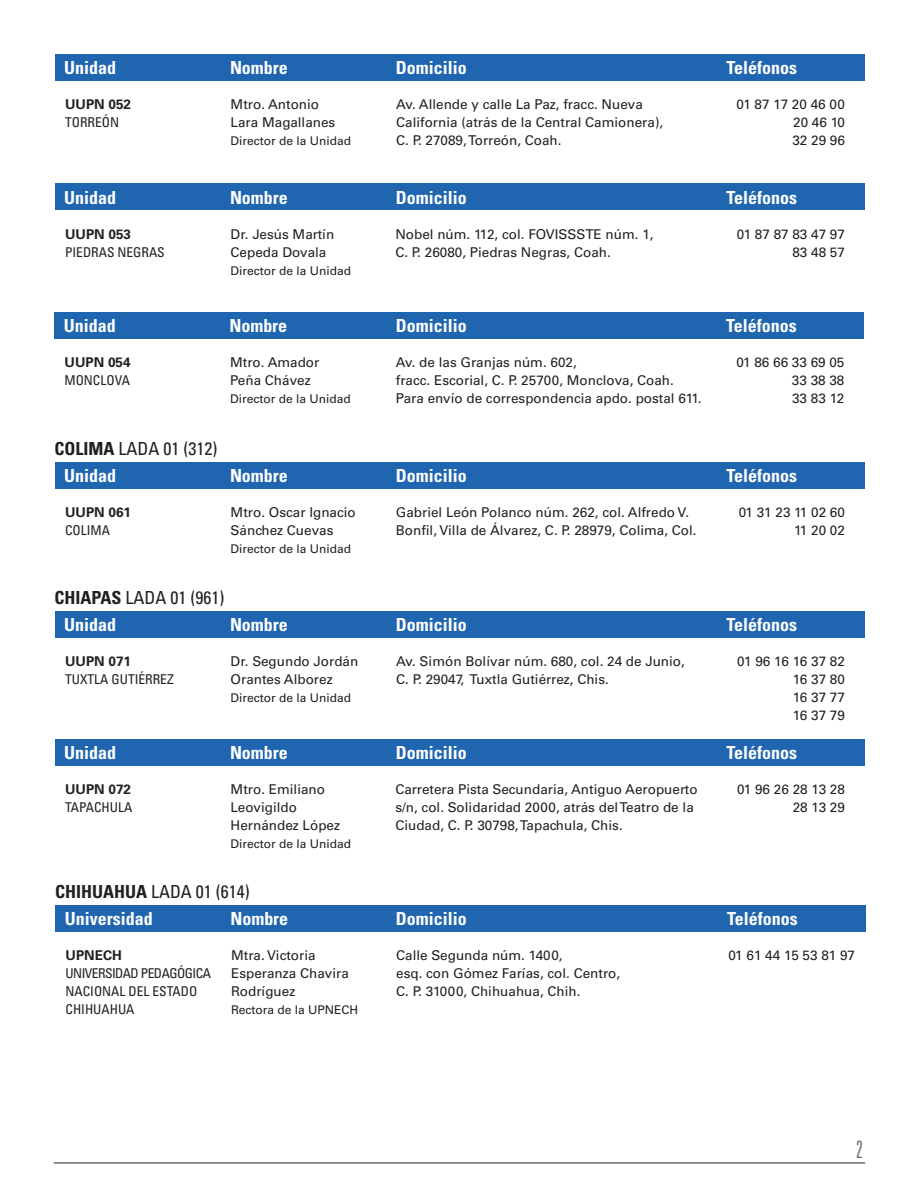
<style>
.page{position:relative;width:918px;height:1188px;background:#fff}
.page>*{position:absolute;margin:0;border:0;box-sizing:border-box;transform-origin:0 0}
.t1{font:300 ultra-condensed 24px "Univers";color:#6c6d70}
.t2{font:700 condensed 18px "Univers";color:#fff}
.t3{font:condensed 18px "Univers";color:#231f20}
.t4{font:13.5px/18px "Univers";color:#231f20}
.t5{font:condensed 13.5px "Univers";color:#231f20}
.t6{font:700 13.5px "Univers";color:#231f20}
.t7{font:condensed 13.5px "Univers";letter-spacing:-.04em;color:#231f20}
.t8{font:12px "Univers";color:#231f20}
.s1{font-style:inherit}
.s2{font-weight:700}
</style>
<div class="page">
<hr style="left:54px;top:1163px;width:811px;height:1px;background:#231f20">
<div style="left:55px;top:54px;width:810px;height:27px;background:#1f65af"></div>
<div style="left:55px;top:184px;width:810px;height:26px;background:#1f65af"></div>
<div style="left:54px;top:312px;width:810px;height:27px;background:#1f65af"></div>
<div style="left:55px;top:462px;width:810px;height:27px;background:#1f65af"></div>
<div style="left:55px;top:611px;width:810px;height:27px;background:#1f65af"></div>
<div style="left:55px;top:739px;width:810px;height:26px;background:#1f65af"></div>
<div style="left:55px;top:905px;width:810px;height:27px;background:#1f65af"></div>
<p class="t2" style="left:64px;top:57px;width:54px">Unidad</p>
<p class="t6" style="left:65px;top:96px;width:68px">UUPN 052</p>
<p class="t5" style="left:65px;top:114px;width:56px">TORREÓN</p>
<p class="t2" style="left:64px;top:186px;width:54px">Unidad</p>
<p class="t6" style="left:65px;top:226px;width:68px">UUPN 053</p>
<p class="t5" style="left:65px;top:243px;width:101px">PIEDRAS NEGRAS</p>
<p class="t2" style="left:230px;top:57px;width:59px">Nombre</p>
<p class="t2" style="left:396px;top:57px;width:73px">Domicilio</p>
<p class="t2" style="left:727px;top:57px;width:72px">Teléfonos</p>
<p class="t4" style="left:737px;top:95px;width:110px">01 87 17 20 46 00</p>
<p class="t4" style="left:793px;top:113px;width:53px">20 46 10</p>
<p class="t4" style="left:792px;top:131px;width:54px">32 29 96</p>
<p class="t4" style="left:396px;top:95px;width:269px">Av. Allende y calle La Paz, fracc. Nueva<br>California (atrás de la Central Camionera),</p>
<p class="t4" style="left:396px;top:131px;width:167px"><span class="s1">C. P.</span> 27089, Torreón, Coah.</p>
<p class="t4" style="left:231px;top:95px;width:90px">Mtro. Antonio</p>
<p class="t4" style="left:231px;top:113px;width:106px">Lara Magallanes</p>
<p class="t8" style="left:231px;top:134px;width:122px">Director de la Unidad</p>
<p class="t2" style="left:230px;top:186px;width:59px">Nombre</p>
<p class="t2" style="left:396px;top:186px;width:73px">Domicilio</p>
<p class="t2" style="left:727px;top:186px;width:72px">Teléfonos</p>
<p class="t4" style="left:737px;top:225px;width:110px">01 87 87 83 47 97</p>
<p class="t4" style="left:792px;top:243px;width:54px">83 48 57</p>
<p class="t4" style="left:395px;top:225px;width:260px">Nobel núm. 112, col. FOVISSSTE núm. 1,</p>
<p class="t4" style="left:395px;top:243px;width:217px"><span class="s1">C. P.</span> 26080, Piedras Negras, Coah.</p>
<p class="t4" style="left:231px;top:225px;width:105px">Dr. Jesús Martín</p>
<p class="t4" style="left:231px;top:243px;width:97px">Cepeda Dovala</p>
<p class="t8" style="left:231px;top:263px;width:122px">Director de la Unidad</p>
<p class="t2" style="left:64px;top:315px;width:54px">Unidad</p>
<p class="t6" style="left:64px;top:354px;width:68px">UUPN 054</p>
<p class="t5" style="left:64px;top:372px;width:67px">MONCLOVA</p>
<p class="t2" style="left:230px;top:315px;width:59px">Nombre</p>
<p class="t2" style="left:396px;top:315px;width:73px">Domicilio</p>
<p class="t2" style="left:726px;top:315px;width:72px">Teléfonos</p>
<p class="t4" style="left:736px;top:353px;width:110px">01 86 66 33 69 05</p>
<p class="t4" style="left:792px;top:371px;width:54px">33 38 38</p>
<p class="t4" style="left:792px;top:389px;width:54px">33 83 12</p>
<p class="t4" style="left:396px;top:353px;width:182px">Av. de las Granjas núm. 602,</p>
<p class="t4" style="left:396px;top:371px;width:280px">fracc. Escorial, <span class="s1">C. P.</span> 25700, Monclova, Coah.</p>
<p class="t4" style="left:396px;top:389px;width:307px">Para envío de correspondencia apdo. postal 611.</p>
<p class="t4" style="left:230px;top:353px;width:91px">Mtro. Amador</p>
<p class="t4" style="left:230px;top:371px;width:82px">Peña Chávez</p>
<p class="t8" style="left:230px;top:392px;width:122px">Director de la Unidad</p>
<p class="t3" style="left:55px;top:437px;width:164px"><span class="s2">COLIMA</span> LADA 01 (312)</p>
<p class="t2" style="left:64px;top:465px;width:54px">Unidad</p>
<p class="t6" style="left:65px;top:505px;width:68px">UUPN 061</p>
<p class="t5" style="left:65px;top:522px;width:46px">COLIMA</p>
<p class="t2" style="left:230px;top:465px;width:59px">Nombre</p>
<p class="t2" style="left:396px;top:465px;width:73px">Domicilio</p>
<p class="t2" style="left:727px;top:465px;width:72px">Teléfonos</p>
<p class="t4" style="left:739px;top:504px;width:108px">01 31 23 11 02 60</p>
<p class="t4" style="left:794px;top:522px;width:52px">11 20 02</p>
<p class="t4" style="left:231px;top:504px;width:127px">Mtro. Oscar Ignacio<br>Sánchez Cuevas</p>
<p class="t8" style="left:231px;top:542px;width:122px">Director de la Unidad</p>
<p class="t4" style="left:396px;top:504px;width:302px">Gabriel León Polanco núm. 262, col. Alfredo V.<br>Bonfil, Villa de Álvarez, <span class="s1">C. P.</span> 28979, Colima, Col.</p>
<p class="t3" style="left:55px;top:586px;width:172px"><span class="s2">CHIAPAS</span> LADA 01 (961)</p>
<p class="t2" style="left:64px;top:614px;width:54px">Unidad</p>
<p class="t6" style="left:65px;top:653px;width:68px">UUPN 071</p>
<p class="t5" style="left:65px;top:671px;width:110px">TUXTLA GUTIÉRREZ</p>
<p class="t2" style="left:230px;top:614px;width:59px">Nombre</p>
<p class="t2" style="left:396px;top:614px;width:73px">Domicilio</p>
<p class="t2" style="left:727px;top:614px;width:72px">Teléfonos</p>
<p class="t4" style="left:737px;top:652px;width:109px">01 96 16 16 37 82</p>
<p class="t4" style="left:793px;top:670px;width:54px">16 37 80</p>
<p class="t4" style="left:793px;top:688px;width:54px">16 37 77</p>
<p class="t4" style="left:793px;top:706px;width:54px">16 37 79</p>
<p class="t4" style="left:231px;top:652px;width:129px">Dr. Segundo Jordán<br>Orantes Alborez</p>
<p class="t8" style="left:231px;top:691px;width:122px">Director de la Unidad</p>
<p class="t4" style="left:396px;top:652px;width:290px">Av. Simón Bolívar núm. 680, col. 24 de Junio,<br><span class="s1">C. P.</span> 29047, Tuxtla Gutiérrez, Chis.</p>
<p class="t2" style="left:64px;top:742px;width:54px">Unidad</p>
<p class="t6" style="left:65px;top:781px;width:68px">UUPN 072</p>
<p class="t5" style="left:65px;top:799px;width:69px">TAPACHULA</p>
<p class="t2" style="left:230px;top:742px;width:59px">Nombre</p>
<p class="t2" style="left:396px;top:742px;width:73px">Domicilio</p>
<p class="t2" style="left:727px;top:742px;width:72px">Teléfonos</p>
<p class="t4" style="left:737px;top:780px;width:109px">01 96 26 28 13 28</p>
<p class="t4" style="left:793px;top:798px;width:54px">28 13 29</p>
<p class="t4" style="left:395px;top:780px;width:304px">Carretera Pista Secundaria, Antiguo Aeropuerto s/n, col. Solidaridad 2000, atrás del Teatro de la<br>Ciudad, C. P. 30798, Tapachula, Chis.</p>
<p class="t4" style="left:231px;top:780px;width:96px">Mtro. Emiliano<br>Leovigildo</p>
<p class="t4" style="left:231px;top:816px;width:111px">Hernández López</p>
<p class="t8" style="left:231px;top:837px;width:122px">Director de la Unidad</p>
<p class="t3" style="left:55px;top:880px;width:196px"><span class="s2">CHIHUAHUA</span> LADA 01 (614)</p>
<p class="t2" style="left:65px;top:908px;width:89px">Universidad</p>
<p class="t6" style="left:66px;top:948px;width:58px">UPNECH</p>
<p class="t7" style="left:66px;top:965px;width:147px">UNIVERSIDAD PEDAGÓGICA</p>
<p class="t5" style="left:66px;top:983px;width:133px">NACIONAL DEL ESTADO</p>
<p class="t5" style="left:66px;top:1001px;width:70px">CHIHUAHUA</p>
<p class="t2" style="left:231px;top:908px;width:59px">Nombre</p>
<p class="t2" style="left:396px;top:908px;width:73px">Domicilio</p>
<p class="t2" style="left:727px;top:908px;width:72px">Teléfonos</p>
<p class="t4" style="left:396px;top:947px;width:168px">Calle Segunda núm. 1400,</p>
<p class="t4" style="left:728px;top:947px;width:128px">01 61 44 15 53 81 97</p>
<p class="t4" style="left:396px;top:965px;width:226px">esq. con Gómez Farías, col. Centro,</p>
<p class="t4" style="left:396px;top:983px;width:186px"><span class="s1">C. P.</span> 31000, Chihuahua, Chih.</p>
<p class="t4" style="left:231px;top:947px;width:86px">Mtra. Victoria</p>
<p class="t4" style="left:231px;top:965px;width:119px">Esperanza Chavira<br>Rodríguez</p>
<p class="t8" style="left:231px;top:1003px;width:129px">Rectora de la UPNECH</p>
<h1 class="t1" style="left:856px;top:1137px;width:8px">2</h1>
</div>
